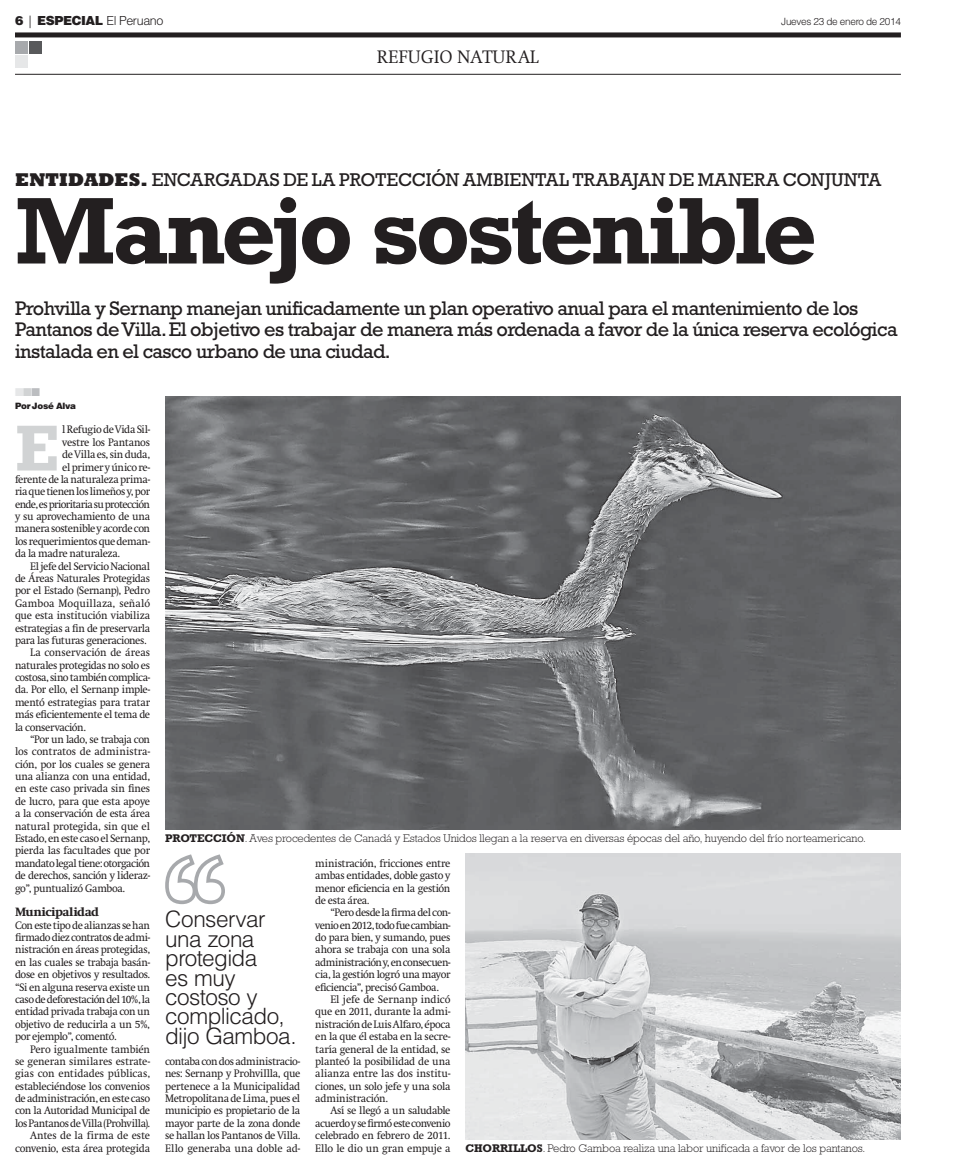
<style>
.page{position:relative;width:976px;height:1170px;background:#fff}
.page>*{position:absolute;margin:0;border:0;box-sizing:border-box;transform-origin:0 0}
.t1{font:700 96.25px "Rockwell Std";letter-spacing:-.045em;color:#231f20}
.t2{font:700 65.88px "Rockwell Std";color:#d1d3d4}
.t3{font:300 22.5px/19.4px "Helvetica LT Std";letter-spacing:-.02em;color:#231f20}
.t4{font:20px/21.2px "Rockwell Std";letter-spacing:-.03em;color:#231f20}
.t5{font:18.75px "Rockwell Std";letter-spacing:.005em;color:#231f20}
.t6{font:300 18.75px "Swift EF";color:#231f20}
.t7{font:300 12.5px "Helvetica LT Std";letter-spacing:-.03em;color:#231f20}
.t8{font:800 12.5px "Swift EF";letter-spacing:-.035em;color:#231f20}
.t9{font:11.25px/12.4px "Swift EF";letter-spacing:-.03em;color:#231f20;text-align:justify;scale:.95 1}
.t10{font:300 11.25px "Rockwell Std";letter-spacing:-.01em;color:#231f20}
.t11{font:11.25px "Swift EF";letter-spacing:-.06em;color:#231f20;scale:.95 1}
.t12{font:11.25px "Swift EF";letter-spacing:-.05em;color:#231f20;scale:.95 1}
.t13{font:11.25px "Swift EF";letter-spacing:-.01em;color:#231f20;scale:.95 1}
.t14{font:11.25px "Swift EF";color:#231f20;scale:.95 1}
.t15{font:11.25px "Swift EF";letter-spacing:.005em;color:#231f20;scale:.95 1}
.t16{font:300 10px "Helvetica LT Std";letter-spacing:-.03em;color:#231f20}
.t17{font:900 8.75px "Helvetica LT Std";letter-spacing:-.03em;color:#231f20}
.s1{font-weight:900}
.s2{font-weight:800}
.s3{font-weight:700}
</style>
<div class="page">
<div style="left:15px;top:32px;width:885px;height:5px;background:#231f20"></div>
<hr style="left:15px;top:74px;width:885px;height:1px;background:#231f20">
<img style="left:165px;top:396px;width:735px;height:433px">
<div style="left:15px;top:55px;width:13px;height:13px;background:#e6e7e8"></div>
<div style="left:15px;top:41px;width:13px;height:13px;background:#a7a9ac"></div>
<div style="left:29px;top:41px;width:13px;height:13px;background:#58595b"></div>
<svg style="left:165px;top:854px;width:60px;height:51px"></svg>
<img style="left:465px;top:853px;width:435px;height:285px">
<p class="t7" style="left:15px;top:16px;width:150px"><span class="s1">6</span> | <span class="s1">ESPECIAL</span> El Peruano</p>
<p class="t16" style="left:781px;top:18px;width:121px">Jueves 23 de enero de 2014</p>
<h3 class="t6" style="left:377px;top:49px;width:163px">REFUGIO NATURAL</h3>
<h3 class="t5" style="left:15px;top:172px;width:867px"><span class="s2">ENTIDADES.</span> ENCARGADAS DE LA PROTECCIÓN AMBIENTAL TRABAJAN DE MANERA CONJUNTA</h3>
<h1 class="t1" style="left:15px;top:194px;width:803px">Manejo sostenible</h1>
<p class="t4" style="left:15px;top:300px;width:883px">Prohvilla y Sernanp manejan unificadamente un plan operativo anual para el mantenimiento de los<br>Pantanos de Villa. El objetivo es trabajar de manera más ordenada a favor de la única reserva ecológica instalada en el casco urbano de una ciudad.</p>
<p class="t17" style="left:15px;top:400px;width:63px">Por José Alva</p>
<h2 class="t2" style="left:15px;top:423px;width:45px">E</h2>
<p class="t9" style="left:62px;top:424px;width:94px">l Refugio de Vida Sil-</p>
<p class="t9" style="left:62px;top:437px;width:94px">vestre los Pantanos</p>
<p class="t9" style="left:62px;top:449px;width:94px">de Villa es, sin duda,</p>
<p class="t9" style="left:62px;top:461px;width:94px">el primer y único re-</p>
<p class="t9" style="left:15px;top:474px;width:144px">ferente de la naturaleza prima-</p>
<p class="t9" style="left:15px;top:486px;width:144px">ria que tienen los limeños y, por</p>
<p class="t11" style="left:15px;top:499px;width:144px">ende, es prioritaria su protección</p>
<p class="t9" style="left:15px;top:511px;width:144px">y su aprovechamiento de una</p>
<p class="t9" style="left:15px;top:523px;width:144px">manera sostenible y acorde con</p>
<p class="t9" style="left:15px;top:536px;width:144px">los requerimientos que deman-</p>
<p class="t9" style="left:15px;top:548px;width:112px">da la madre naturaleza.</p>
<p class="t9" style="left:30px;top:560px;width:128px">El jefe del Servicio Nacional</p>
<p class="t9" style="left:15px;top:573px;width:144px">de Áreas Naturales Protegidas</p>
<p class="t9" style="left:15px;top:585px;width:144px">por el Estado (Sernanp), Pedro</p>
<p class="t14" style="left:15px;top:598px;width:144px">Gamboa Moquillaza, señaló</p>
<p class="t9" style="left:15px;top:610px;width:144px">que esta institución viabiliza</p>
<p class="t9" style="left:15px;top:622px;width:144px">estrategias a fin de preservarla</p>
<p class="t9" style="left:15px;top:635px;width:140px">para las futuras generaciones.</p>
<p class="t15" style="left:30px;top:648px;width:128px">La conservación de áreas</p>
<p class="t9" style="left:15px;top:659px;width:144px">naturales protegidas no solo es</p>
<p class="t9" style="left:15px;top:672px;width:144px">costosa, sino también complica-</p>
<p class="t9" style="left:15px;top:684px;width:144px">da. Por ello, el Sernanp imple-</p>
<p class="t9" style="left:15px;top:696px;width:144px">mentó estrategias para tratar</p>
<p class="t9" style="left:15px;top:709px;width:144px">más eficientemente el tema de</p>
<p class="t9" style="left:15px;top:721px;width:76px">la conservación.</p>
<p class="t9" style="left:30px;top:734px;width:128px">“Por un lado, se trabaja con</p>
<p class="t13" style="left:15px;top:747px;width:144px">los contratos de administra-</p>
<p class="t9" style="left:15px;top:758px;width:144px">ción, por los cuales se genera</p>
<p class="t9" style="left:15px;top:771px;width:144px">una alianza con una entidad,</p>
<p class="t9" style="left:15px;top:783px;width:144px">en este caso privada sin fines</p>
<p class="t9" style="left:15px;top:795px;width:144px">de lucro, para que esta apoye</p>
<p class="t9" style="left:15px;top:808px;width:144px">a la conservación de esta área</p>
<p class="t9" style="left:15px;top:820px;width:144px">natural protegida, sin que el</p>
<p class="t9" style="left:15px;top:833px;width:144px">Estado, en este caso el Sernanp,</p>
<p class="t9" style="left:15px;top:845px;width:144px">pierda las facultades que por</p>
<p class="t12" style="left:15px;top:858px;width:144px">mandato legal tiene: otorgación</p>
<p class="t9" style="left:15px;top:870px;width:144px">de derechos, sanción y lideraz-</p>
<p class="t9" style="left:15px;top:882px;width:117px">go”, puntualizó Gamboa.</p>
<p class="t8" style="left:15px;top:907px;width:85px">Municipalidad</p>
<p class="t9" style="left:15px;top:919px;width:144px">Con este tipo de alianzas se han firmado diez contratos de admi&shy;nistración en áreas protegidas, en las cuales se trabaja basán&shy;dose en objetivos y resultados. “Si en alguna reserva existe un caso de deforestación del 10%, la entidad privada trabaja con un objetivo de reducirla a un 5%, por ejemplo”, comentó.</p>
<p class="t9" style="left:15px;top:1043px;width:144px;text-align:right">Pero igualmente también<br>se generan similares estrate&shy;gias con entidades públicas, estableciéndose los convenios de administración, en este caso con la Autoridad Municipal de los Pantanos de Villa (Prohvilla).<br>Antes de la firma de este convenio, esta área protegida</p>
<p class="t10" style="left:165px;top:833px;width:702px"><span class="s3">PROTECCIÓN</span>. Aves procedentes de Canadá y Estados Unidos llegan a la reserva en diversas épocas del año, huyendo del frío norteamericano.</p>
<h3 class="t3" style="left:165px;top:912px;width:133px">Conservar una zona protegida<br>es muy costoso y complicado, dijo Gamboa.</h3>
<p class="t9" style="left:165px;top:1055px;width:144px">contaba con dos administracio&shy;nes: Sernanp y ProhviIlla, que pertenece a la Municipalidad Metropolitana de Lima, pues el municipio es propietario de la mayor parte de la zona donde se hallan los Pantanos de Villa.<br>Ello generaba una doble ad-</p>
<p class="t9" style="left:315px;top:857px;width:144px">ministración, fricciones entre ambas entidades, doble gasto y menor eficiencia en la gestión de esta área.</p>
<p class="t9" style="left:315px;top:907px;width:144px;text-indent:15px">“Pero desde la firma del con&shy;venio en 2012, todo fue cambian&shy;do para bien, y sumando, pues ahora se trabaja con una sola administración y, en consecuen&shy;cia, la gestión logró una mayor eficiencia”, precisó Gamboa.</p>
<p class="t9" style="left:315px;top:993px;width:144px;text-indent:15px">El jefe de Sernanp indicó que en 2011, durante la admi&shy;nistración de Luis Alfaro, época en la que él estaba en la secre&shy;taría general de la entidad, se planteó la posibilidad de una alianza entre las dos institu&shy;ciones, un solo jefe y una sola administración.</p>
<p class="t9" style="left:315px;top:1105px;width:144px;text-indent:15px">Así se llegó a un saludable acuerdo y se firmó este convenio celebrado en febrero de 2011.<br>Ello le dio un gran empuje a</p>
<p class="t10" style="left:465px;top:1143px;width:401px"><span class="s3">CHORRILLOS</span>. Pedro Gamboa realiza una labor unificada a favor de los pantanos.</p>
</div>
